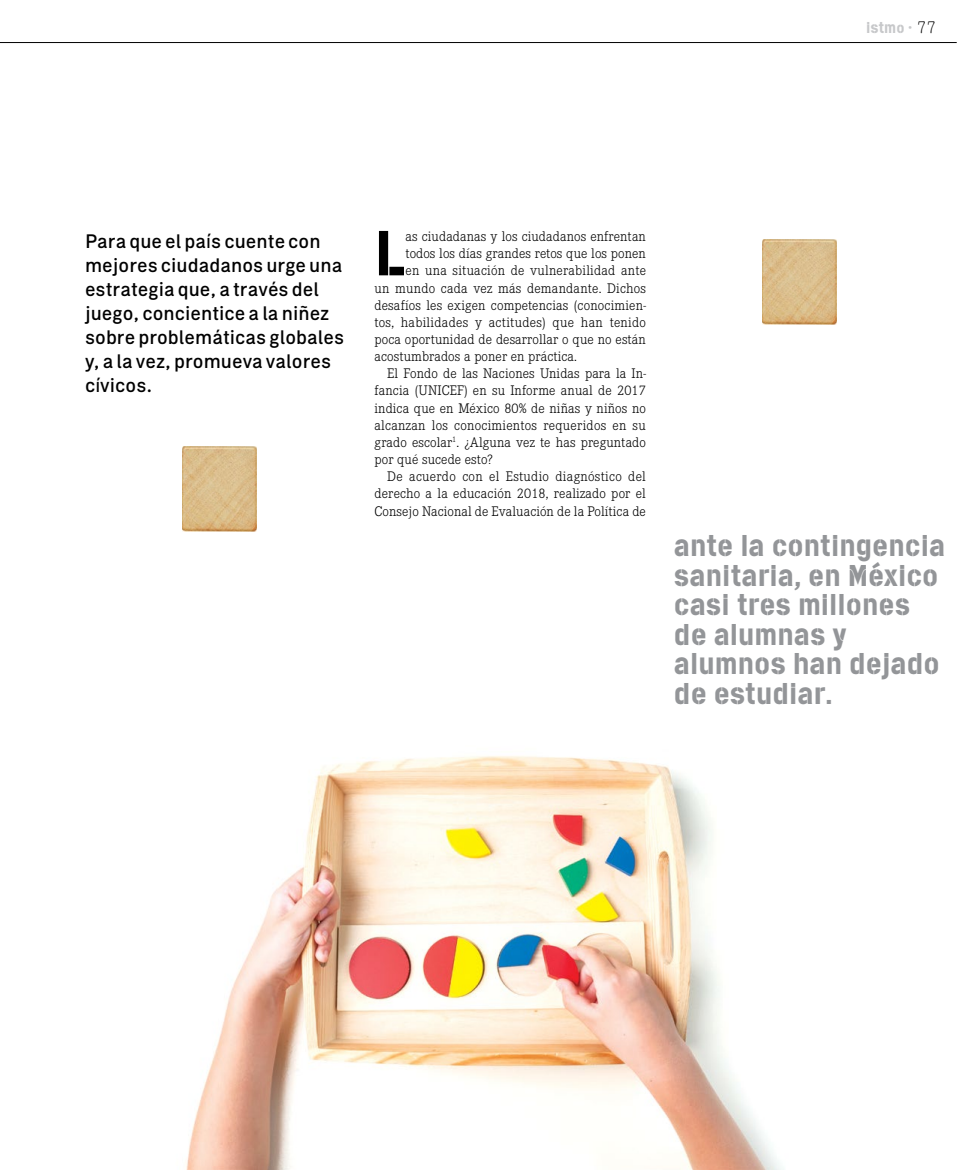
<style>
.page{position:relative;width:978px;height:1170px;background:#fff}
.page>*{position:absolute;margin:0;border:0;box-sizing:border-box;transform-origin:0 0}
.t1{font:63.45px "Cargo";color:#000}
.t2{font:30px/29.5px "Cargo";color:#939598}
.t3{font:500 19.5px/24px "Zimmer";color:#000}
.t4{font:15.75px "Cargo";color:#c7c8ca}
.t5{font:300 14.4px "Corporate E";letter-spacing:.01em;color:#000}
.s1{font-size:15px}
.s2{font-family:"Zimmer";font-weight:500}
.s3{font-family:"Numbers Revenue";font-size:16.5px;color:#000}
</style>
<div class="page">
<hr style="left:0;top:42px;width:957px;height:1px;background:#000">
<img style="left:186px;top:756px;width:596px;height:413px">
<img style="left:182px;top:446px;width:75px;height:85px">
<img style="left:762px;top:239px;width:75px;height:85px">
<p class="t4" style="left:866px;top:18px;width:72px">istm<span class="s1">o</span> <span class="s2">•</span> <span class="s3">77</span></p>
<h3 class="t3" style="left:85px;top:229px;width:261px">Para que el país cuente con mejores ciudadanos urge una estrategia que, a través del juego, concientice a la niñez sobre problemáticas globales y, a la vez, promueva valores cívicos.</h3>
<h1 class="t1" style="left:375px;top:212px;width:32px">L</h1>
<p class="t5" style="left:406px;top:227px;width:242px">as ciudadanas y los ciudadanos enfrentan</p>
<p class="t5" style="left:406px;top:244px;width:242px">todos los días grandes retos que los ponen</p>
<p class="t5" style="left:406px;top:261px;width:242px">en una situación de vulnerabilidad ante</p>
<p class="t5" style="left:375px;top:278px;width:273px">un mundo cada vez más demandante. Dichos</p>
<p class="t5" style="left:375px;top:295px;width:273px">desafíos les exigen competencias (conocimien-</p>
<p class="t5" style="left:375px;top:312px;width:273px">tos, habilidades y actitudes) que han tenido</p>
<p class="t5" style="left:375px;top:329px;width:273px">poca oportunidad de desarrollar o que no están</p>
<p class="t5" style="left:375px;top:347px;width:204px">acostumbrados a poner en práctica.</p>
<p class="t5" style="left:387px;top:364px;width:260px">El Fondo de las Naciones Unidas para la In-</p>
<p class="t5" style="left:375px;top:381px;width:273px">fancia (UNICEF) en su Informe anual de 2017</p>
<p class="t5" style="left:375px;top:398px;width:273px">indica que en México 80% de niñas y niños no</p>
<p class="t5" style="left:375px;top:415px;width:273px">alcanzan los conocimientos requeridos en su</p>
<p class="t5" style="left:375px;top:432px;width:273px">grado escolar<sup>1</sup>. ¿Alguna vez te has preguntado</p>
<p class="t5" style="left:375px;top:450px;width:120px">por qué sucede esto?</p>
<p class="t5" style="left:387px;top:467px;width:260px">De acuerdo con el Estudio diagnóstico del</p>
<p class="t5" style="left:375px;top:484px;width:273px">derecho a la educación 2018, realizado por el</p>
<p class="t5" style="left:375px;top:501px;width:273px">Consejo Nacional de Evaluación de la Política de</p>
<h2 class="t2" style="left:674px;top:530px;width:273px">ante la contingencia sanitaria, en México casi tres millones de alumnas y alumnos han dejado de estudiar.</h2>
</div>
